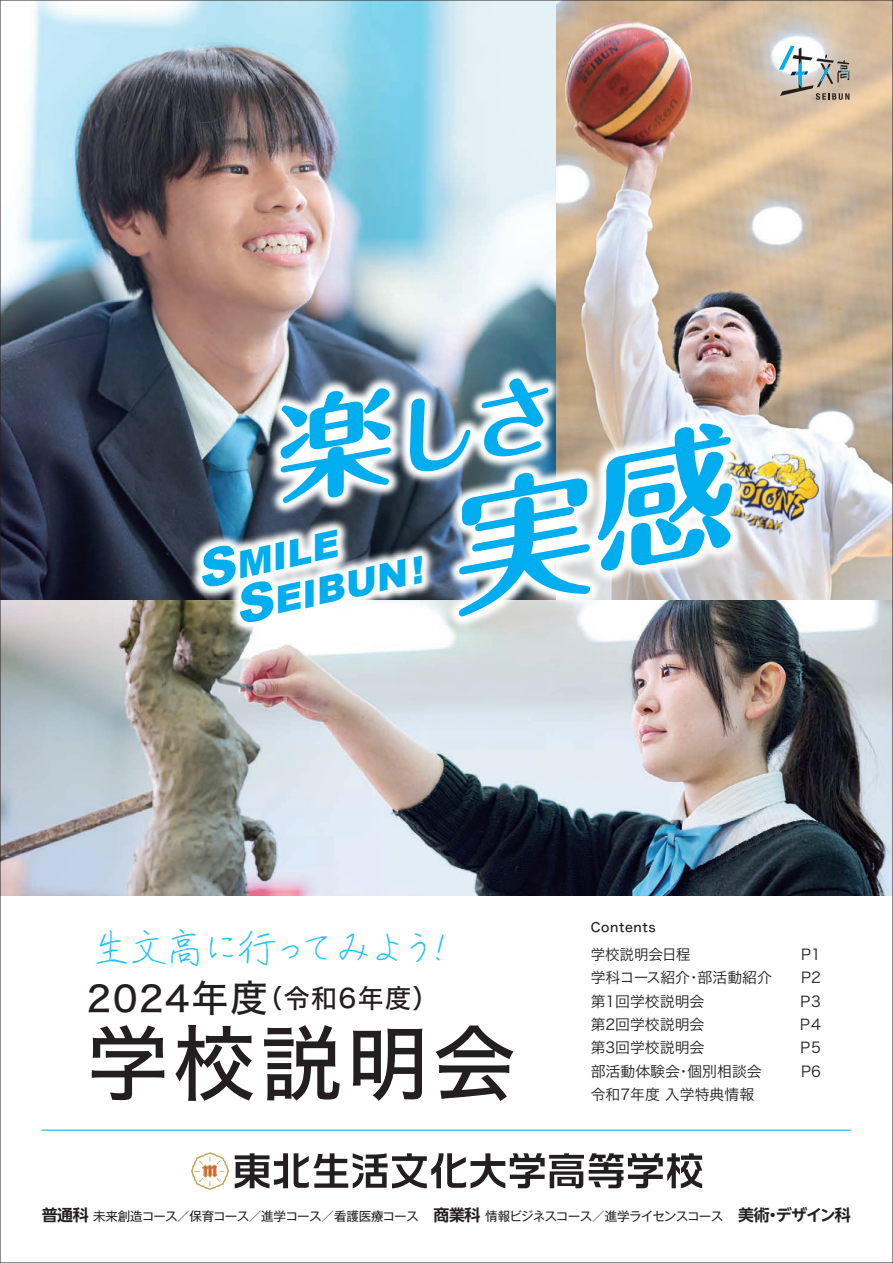
<style>
.page{position:relative;width:893px;height:1263px;background:#fff}
.page>*{position:absolute;margin:0;border:0;box-sizing:border-box;transform-origin:0 0}
.t1{font:82.35px "Hira Kaku Std W5";letter-spacing:.05em;color:#231f20}
.t2{font:40.35px "katyou";letter-spacing:-.14em;color:#22c2f3}
.t3{font:italic 900 36.9px/42.8px "Arial";color:#00aeef;scale:1.04 1}
.t4{font:26.1px "Hira Kaku Std W5";letter-spacing:.05em;color:#231f20}
.t5{font:14.85px "Hira Kaku Pro W3";color:#231f20}
.t6{font:12.75px "Hira Kaku Std W5";letter-spacing:.05em;color:#231f20}
.t7{font:12.6px "Gothic MB101 Pro";letter-spacing:-.055em;color:#231f20}
.s1{font-size:51.75px}
.s2{font-size:35.4px}
.s3{font-size:37.2px}
.s4{font-family:"UD Shin Go NT Pro De";font-weight:700;font-size:15.9px}
</style>
<div class="page">
<img style="left:1px;top:0;width:892px;height:1263px">
<hr style="left:0;top:0;width:1px;height:1263px;background:#231f20">
<h3 class="t3" style="left:221px;top:545px;width:185px;text-indent:-30px;rotate:-12deg"><span class="s1">S</span>MILE<br><span class="s1">S</span>EIBUN!</h3>
<h2 class="t2" style="left:92px;top:927px;width:372px">生文高に行ってみよう！</h2>
<h3 class="t4" style="left:87px;top:978px;width:353px"><span class="s2">2024</span><span class="s3">年度</span>（令和6年度）</h3>
<h1 class="t1" style="left:87px;top:1000px;width:430px">学校説明会</h1>
<p class="t6" style="left:591px;top:917px;width:67px">Contents</p>
<p class="t5" style="left:591px;top:941px;width:101px">学校説明会日程</p>
<p class="t5" style="left:801px;top:941px;width:21px">P1</p>
<p class="t5" style="left:591px;top:964px;width:183px">学科コース紹介・部活動紹介</p>
<p class="t5" style="left:801px;top:964px;width:21px">P2</p>
<p class="t5" style="left:591px;top:988px;width:115px">第1回学校説明会</p>
<p class="t5" style="left:798px;top:988px;width:25px">Ｐ3</p>
<p class="t5" style="left:591px;top:1011px;width:115px">第2回学校説明会</p>
<p class="t5" style="left:798px;top:1011px;width:25px">Ｐ4</p>
<p class="t5" style="left:591px;top:1034px;width:115px">第3回学校説明会</p>
<p class="t5" style="left:798px;top:1034px;width:25px">Ｐ5</p>
<p class="t5" style="left:591px;top:1058px;width:173px">部活動体験会・個別相談会</p>
<p class="t5" style="left:801px;top:1058px;width:21px">P6</p>
<p class="t5" style="left:591px;top:1081px;width:165px">令和7年度 入学特典情報</p>
<p class="t7" style="left:42px;top:1205px;width:811px"><span class="s4">普通科</span> 未来創造コース／保育コース／進学コース／看護医療コース<span class="s4">　商業科</span> 情報ビジネスコース／進学ライセンスコース<span class="s4">　美術・デザイン科</span></p>
</div>
